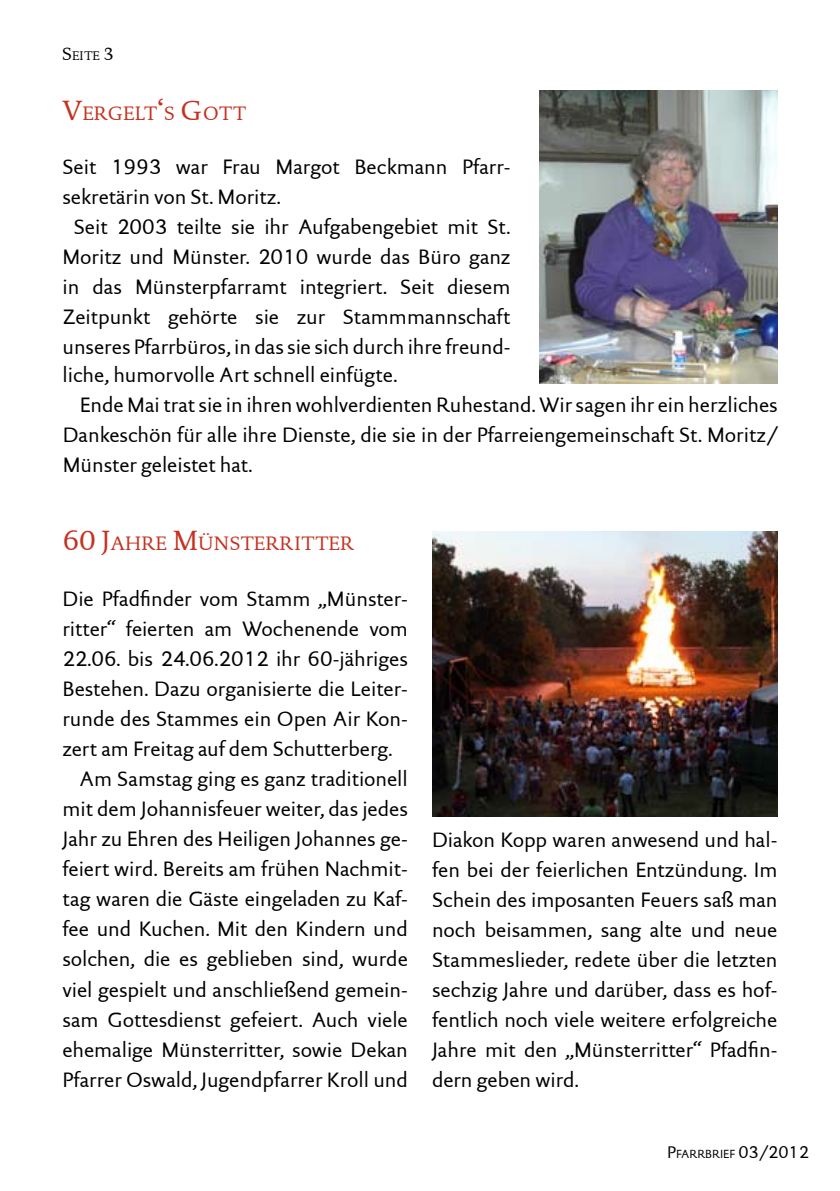
<style>
.page{position:relative;width:840px;height:1191px;background:#fff}
.page>*{position:absolute;margin:0;border:0;box-sizing:border-box;transform-origin:0 0}
.t1{font:21px/30px "DTL Documenta Sans T";letter-spacing:-.005em;color:#000;text-align:justify}
.t2{font:19.6px "DTL Documenta T";color:#c5311f}
.t3{font:12.6px "DTL Documenta T";color:#000}
.t4{font:11.8px "DTL Documenta Sans T";color:#000}
.s1{font-size:18px}
.s2{font-size:28px}
.s3{font-size:17px}
</style>
<div class="page">
<img style="left:539px;top:91px;width:238px;height:292px">
<img style="left:432px;top:532px;width:345px;height:284px">
<p class="t3" style="left:62px;top:48px;width:53px"><span class="s1">S</span>EITE <span class="s1">3</span></p>
<p class="t2" style="left:62px;top:102px;width:185px"><span class="s2">V</span>ERGELT<span class="s2">‘</span>S <span class="s2">G</span>OTT</p>
<p class="t1" style="left:62px;top:152px;width:449px">Seit 1993 war Frau Margot Beckmann Pfarr-</p>
<p class="t1" style="left:62px;top:182px;width:220px">sekretärin von St. Moritz.</p>
<p class="t1" style="left:74px;top:212px;width:438px">Seit 2003 teilte sie ihr Aufgabengebiet mit St.</p>
<p class="t1" style="left:62px;top:242px;width:449px">Moritz und Münster. 2010 wurde das Büro ganz</p>
<p class="t1" style="left:62px;top:272px;width:449px">in das Münsterpfarramt integriert. Seit diesem</p>
<p class="t1" style="left:62px;top:302px;width:449px">Zeitpunkt gehörte sie zur Stammmannschaft</p>
<p class="t1" style="left:62px;top:332px;width:449px">unseres Pfarrbüros, in das sie sich durch ihre freund-</p>
<p class="t1" style="left:63px;top:359px;width:336px">liche, humorvolle Art schnell einfügte.</p>
<p class="t1" style="left:80px;top:389px;width:699px">Ende Mai trat sie in ihren wohlverdienten Ruhestand. Wir sagen ihr ein herzliches</p>
<p class="t1" style="left:63px;top:419px;width:716px">Dankeschön für alle ihre Dienste, die sie in der Pfarreiengemeinschaft St. Moritz/</p>
<p class="t1" style="left:63px;top:449px;width:191px">Münster geleistet hat.</p>
<p class="t2" style="left:62px;top:532px;width:293px"><span class="s2">60 J</span>AHRE <span class="s2">M</span>ÜNSTERRITTER</p>
<p class="t1" style="left:62px;top:584px;width:347px">Die Pfadfinder vom Stamm „Münster-</p>
<p class="t1" style="left:62px;top:614px;width:347px">ritter“ feierten am Wochenende vom</p>
<p class="t1" style="left:62px;top:644px;width:347px">22.06. bis 24.06.2012 ihr 60-jähriges</p>
<p class="t1" style="left:62px;top:674px;width:347px">Bestehen. Dazu organisierte die Leiter-</p>
<p class="t1" style="left:62px;top:704px;width:347px">runde des Stammes ein Open Air Kon-</p>
<p class="t1" style="left:62px;top:734px;width:331px">zert am Freitag auf dem Schutterberg.</p>
<p class="t1" style="left:79px;top:764px;width:330px">Am Samstag ging es ganz traditionell</p>
<p class="t1" style="left:62px;top:794px;width:347px">mit dem Johannisfeuer weiter, das jedes</p>
<p class="t1" style="left:62px;top:824px;width:347px">Jahr zu Ehren des Heiligen Johannes ge-</p>
<p class="t1" style="left:62px;top:854px;width:347px">feiert wird. Bereits am frühen Nachmit-</p>
<p class="t1" style="left:62px;top:884px;width:347px">tag waren die Gäste eingeladen zu Kaf-</p>
<p class="t1" style="left:62px;top:914px;width:347px">fee und Kuchen. Mit den Kindern und</p>
<p class="t1" style="left:62px;top:944px;width:347px">solchen, die es geblieben sind, wurde</p>
<p class="t1" style="left:62px;top:974px;width:347px">viel gespielt und anschließend gemein-</p>
<p class="t1" style="left:62px;top:1004px;width:347px">sam Gottesdienst gefeiert. Auch viele</p>
<p class="t1" style="left:62px;top:1034px;width:347px">ehemalige Münsterritter, sowie Dekan</p>
<p class="t1" style="left:62px;top:1064px;width:347px">Pfarrer Oswald, Jugendpfarrer Kroll und</p>
<p class="t1" style="left:432px;top:824px;width:347px">Diakon Kopp waren anwesend und hal&shy;fen bei der feierlichen Entzündung. Im Schein des imposanten Feuers saß man noch beisammen, sang alte und neue Stammeslieder, redete über die letzten sechzig Jahre und darüber, dass es hof&shy;fentlich noch viele weitere erfolgreiche Jahre mit den „Münsterritter“ Pfadfin&shy;dern geben wird.</p>
<p class="t4" style="left:666px;top:1147px;width:143px"><span class="s3">P</span>FARRBRIEF <span class="s3">03/2012</span></p>
</div>
